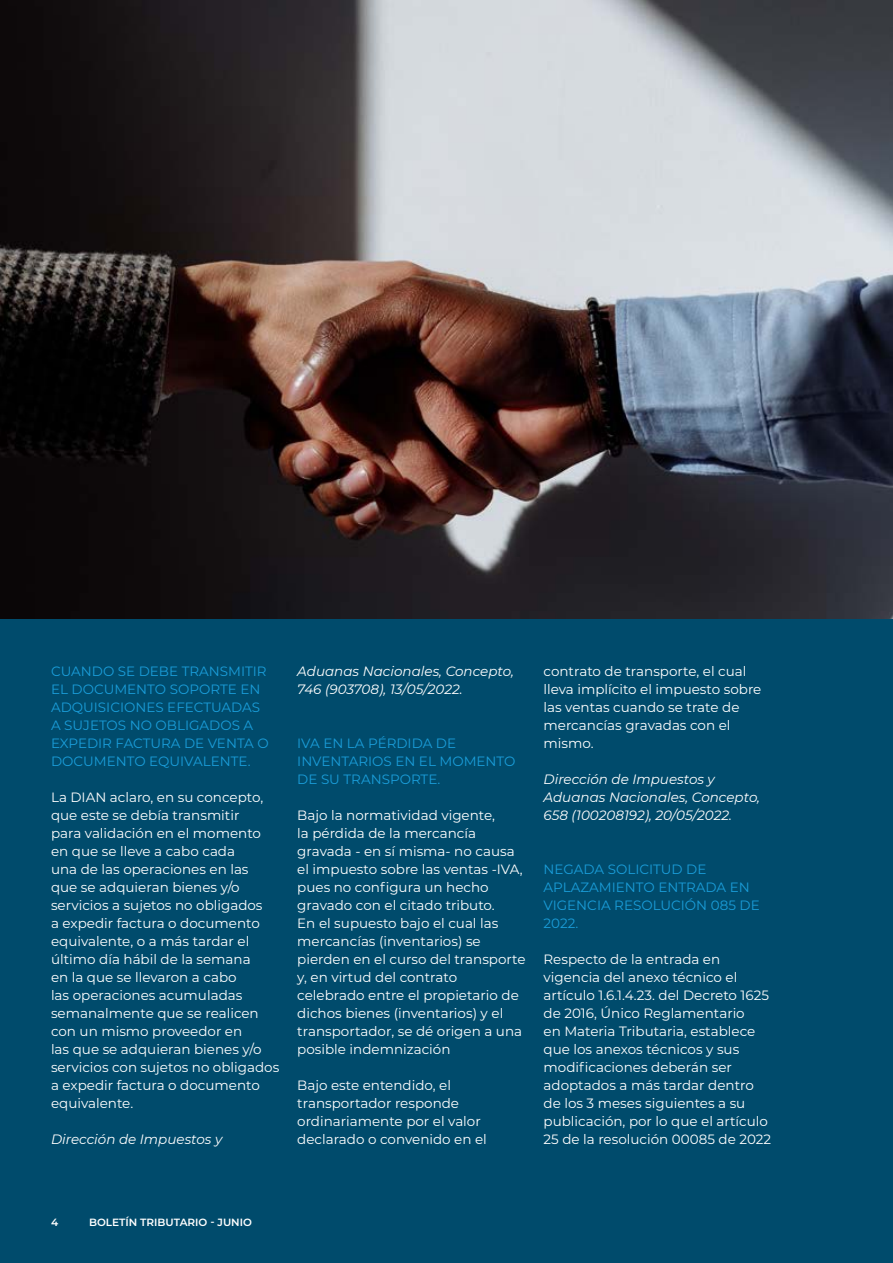
<style>
.page{position:relative;width:893px;height:1263px;background:#004b6c}
.page>*{position:absolute;margin:0;border:0;box-sizing:border-box;transform-origin:0 0}
.t1{font:13.5px/18px "Montserrat";color:#fff}
.t2{font:13.5px/18px "Montserrat";color:#1a9dd9}
.t3{font:italic 13.5px/18px "Montserrat";color:#fff}
.t4{font:600 10.5px "Montserrat";color:#fff}
</style>
<div class="page">
<hr style="left:892px;top:619px;width:1px;height:644px;background:#1eac7a">
<img style="left:0;top:0;width:893px;height:619px">
<p class="t2" style="left:51px;top:662px;width:219px">CUANDO SE DEBE TRANSMITIR<br>EL DOCUMENTO SOPORTE EN<br>ADQUISICIONES EFECTUADAS<br>A SUJETOS NO OBLIGADOS A<br>EXPEDIR FACTURA DE VENTA O<br>DOCUMENTO EQUIVALENTE.</p>
<p class="t1" style="left:51px;top:788px;width:230px">La DIAN aclaro, en su concepto, que este se debía transmitir<br>para validación en el momento en que se lleve a cabo cada<br>una de las operaciones en las<br>que se adquieran bienes y/o servicios a sujetos no obligados<br>a expedir factura o documento equivalente, o a más tardar el último día hábil de la semana<br>en la que se llevaron a cabo<br>las operaciones acumuladas semanalmente que se realicen con un mismo proveedor en<br>las que se adquieran bienes y/o servicios con sujetos no obligados a expedir factura o documento equivalente.</p>
<p class="t3" style="left:51px;top:1130px;width:173px">Dirección de Impuestos y</p>
<p class="t3" style="left:297px;top:662px;width:218px">Aduanas Nacionales, Concepto,<br>746 (903708), 13/05/2022.</p>
<p class="t2" style="left:297px;top:734px;width:220px">IVA EN LA PÉRDIDA DE<br>INVENTARIOS EN EL MOMENTO<br>DE SU TRANSPORTE.</p>
<p class="t1" style="left:297px;top:806px;width:230px">Bajo la normatividad vigente,<br>la pérdida de la mercancía gravada - en sí misma- no causa el impuesto sobre las ventas -IVA, pues no configura un hecho gravado con el citado tributo.<br>En el supuesto bajo el cual las mercancías (inventarios) se pierden en el curso del transporte y, en virtud del contrato celebrado entre el propietario de dichos bienes (inventarios) y el transportador, se dé origen a una posible indemnización</p>
<p class="t1" style="left:297px;top:1076px;width:191px">Bajo este entendido, el transportador responde ordinariamente por el valor declarado o convenido en el</p>
<p class="t1" style="left:544px;top:662px;width:219px">contrato de transporte, el cual lleva implícito el impuesto sobre las ventas cuando se trate de mercancías gravadas con el mismo.</p>
<p class="t3" style="left:544px;top:770px;width:218px">Dirección de Impuestos y<br>Aduanas Nacionales, Concepto,<br>658 (100208192), 20/05/2022.</p>
<p class="t2" style="left:544px;top:859px;width:218px">NEGADA SOLICITUD DE<br>APLAZAMIENTO ENTRADA EN<br>VIGENCIA RESOLUCIÓN 085 DE<br>2022.</p>
<p class="t1" style="left:544px;top:949px;width:229px">Respecto de la entrada en vigencia del anexo técnico el artículo 1.6.1.4.23. del Decreto 1625 de 2016, Único Reglamentario<br>en Materia Tributaria, establece que los anexos técnicos y sus modificaciones deberán ser adoptados a más tardar dentro de los 3 meses siguientes a su publicación, por lo que el artículo<br>25 de la resolución 00085 de 2022</p>
<p class="t4" style="left:51px;top:1215px;width:9px">4</p>
<p class="t4" style="left:89px;top:1215px;width:164px">BOLETÍN TRIBUTARIO - JUNIO</p>
</div>
